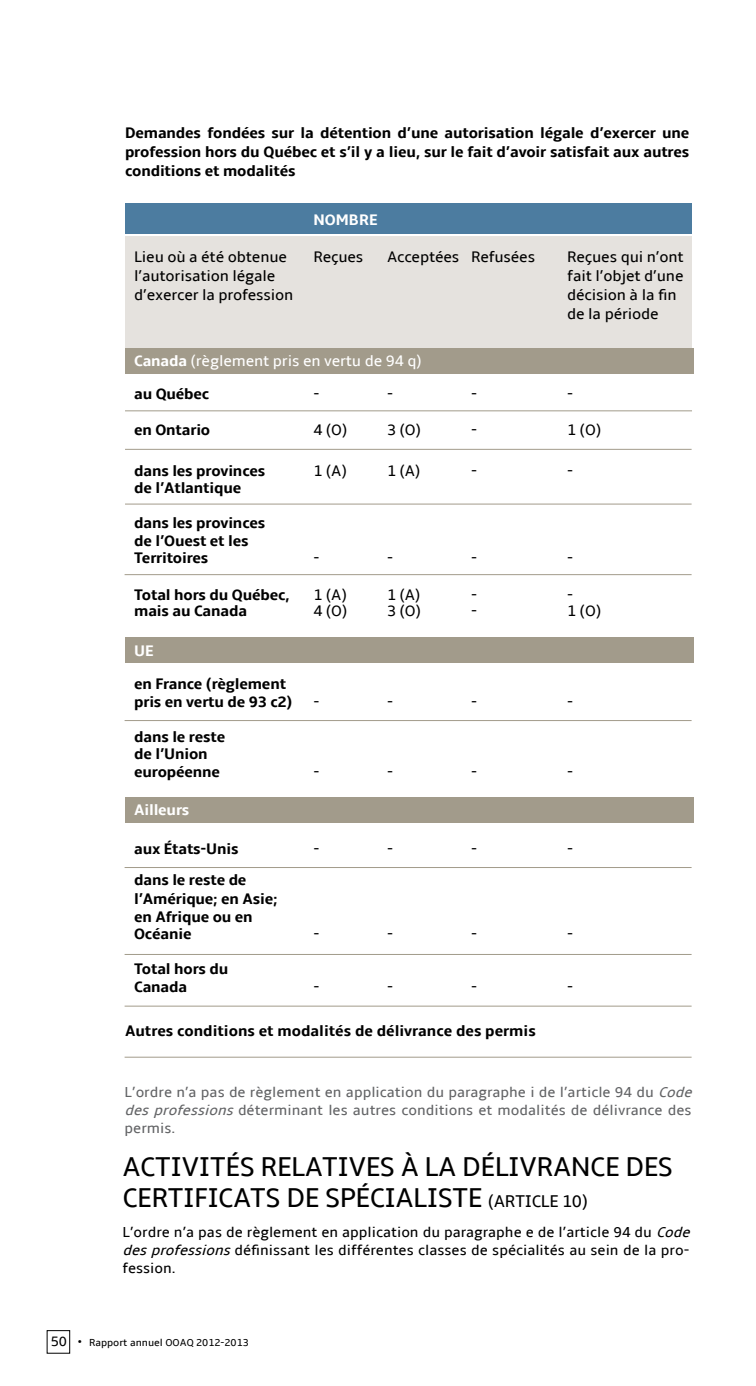
<style>
.page{position:relative;width:756px;height:1386px;background:#fff}
.page>*{position:absolute;margin:0;border:0;box-sizing:border-box;transform-origin:0 0}
.t1{font:28px "Amble";letter-spacing:-.02em;color:#000}
.t2{font:17.5px "Amble";color:#000}
.t3{font:700 15.75px/17.5px "Amble";letter-spacing:-.01em;color:#000}
.t4{font:15.75px/18.9px "Amble";letter-spacing:-.01em;color:#000}
.t5{font:15.75px/33.2px "Amble";letter-spacing:-.01em;color:#fff}
.t6{font:700 15.75px "Amble";letter-spacing:-.005em;color:#fff}
.t7{font:14.88px/17.8px "Amble";color:#000}
.t8{font:14.88px/17.8px "Amble";color:#636466}
.t9{font:10.5px "Amble";color:#000}
.s1{font-weight:700}
.s2{font-weight:700;color:#000}
.s3{font-style:italic}
.s4{font-size:28px}
.s5{font-size:14px}
</style>
<div class="page">
<div style="left:125px;top:237px;width:567px;height:112px;background:#e5e2de"></div>
<div style="left:125px;top:203px;width:567px;height:31px;background:#4c7ca0"></div>
<div style="left:125px;top:348px;width:568px;height:25px;background:#a29b8b"></div>
<div style="left:125px;top:637px;width:568px;height:25px;background:#a29b8b"></div>
<div style="left:125px;top:797px;width:568px;height:25px;background:#a29b8b"></div>
<hr style="left:125px;top:410px;width:567px;height:1px;background:#a29b8b">
<hr style="left:125px;top:449px;width:567px;height:1px;background:#a29b8b">
<hr style="left:125px;top:504px;width:567px;height:1px;background:#a29b8b">
<hr style="left:125px;top:574px;width:567px;height:1px;background:#a29b8b">
<hr style="left:125px;top:720px;width:567px;height:1px;background:#a29b8b">
<hr style="left:125px;top:867px;width:567px;height:1px;background:#a29b8b">
<hr style="left:125px;top:954px;width:567px;height:1px;background:#a29b8b">
<hr style="left:125px;top:1006px;width:567px;height:1px;background:#a29b8b">
<hr style="left:125px;top:1057px;width:567px;height:1px;background:#a29b8b">
<div style="left:47px;top:1330px;width:23px;height:23px;border:1px solid #000"></div>
<p class="t3" style="left:125px;top:123px;width:566px;line-height:18.9px;text-align:justify">Demandes fondées sur la détention d’une autorisation légale d’exercer une profession hors du Québec et s’il y a lieu, sur le fait d’avoir satisfait aux autres conditions et modalités</p>
<p class="t6" style="left:314px;top:210px;width:65px">NOMBRE</p>
<p class="t4" style="left:134px;top:247px;width:154px">Lieu où a été obtenue</p>
<p class="t4" style="left:314px;top:247px;width:51px">Reçues</p>
<p class="t4" style="left:387px;top:247px;width:150px">Acceptées Refusées</p>
<p class="t4" style="left:567px;top:247px;width:118px">Reçues qui n’ont</p>
<p class="t4" style="left:134px;top:266px;width:143px">l’autorisation légale</p>
<p class="t4" style="left:567px;top:266px;width:118px">fait l’objet d’une</p>
<p class="t4" style="left:134px;top:285px;width:161px">d’exercer la profession</p>
<p class="t4" style="left:567px;top:285px;width:111px">décision à la fin de la période</p>
<p class="t5" style="left:134px;top:344px;width:289px"><span class="s1">Canada</span> (règlement pris en vertu de 94 q) <span class="s2">au Québec</span></p>
<p class="t4" style="left:314px;top:385px;width:8px">-</p>
<p class="t4" style="left:387px;top:385px;width:8px">-</p>
<p class="t4" style="left:471px;top:385px;width:8px">-</p>
<p class="t4" style="left:567px;top:385px;width:8px">-</p>
<p class="t3" style="left:134px;top:422px;width:78px">en Ontario</p>
<p class="t4" style="left:314px;top:421px;width:35px">4 (O)</p>
<p class="t4" style="left:387px;top:421px;width:35px">3 (O)</p>
<p class="t4" style="left:471px;top:421px;width:8px">-</p>
<p class="t4" style="left:567px;top:421px;width:35px">1 (O)</p>
<p class="t3" style="left:134px;top:462px;width:133px">dans les provinces</p>
<p class="t4" style="left:314px;top:461px;width:35px">1 (A)</p>
<p class="t4" style="left:387px;top:461px;width:35px">1 (A)</p>
<p class="t4" style="left:471px;top:461px;width:8px">-</p>
<p class="t4" style="left:567px;top:461px;width:8px">-</p>
<p class="t3" style="left:134px;top:479px;width:109px">de l’Atlantique</p>
<p class="t3" style="left:134px;top:514px;width:133px">dans les provinces de l’Ouest et les<br>Territoires</p>
<p class="t4" style="left:314px;top:549px;width:8px">-</p>
<p class="t4" style="left:387px;top:549px;width:8px">-</p>
<p class="t4" style="left:471px;top:549px;width:8px">-</p>
<p class="t4" style="left:567px;top:549px;width:8px">-</p>
<p class="t3" style="left:134px;top:586px;width:157px">Total hors du Québec,</p>
<p class="t4" style="left:314px;top:585px;width:35px">1 (A)</p>
<p class="t4" style="left:387px;top:585px;width:35px">1 (A)</p>
<p class="t4" style="left:471px;top:585px;width:8px">-</p>
<p class="t4" style="left:567px;top:585px;width:8px">-</p>
<p class="t3" style="left:134px;top:602px;width:115px">mais au Canada</p>
<p class="t4" style="left:314px;top:601px;width:35px">4 (O)</p>
<p class="t4" style="left:387px;top:601px;width:35px">3 (O)</p>
<p class="t4" style="left:471px;top:601px;width:8px">-</p>
<p class="t4" style="left:567px;top:601px;width:35px">1 (O)</p>
<p class="t6" style="left:134px;top:642px;width:21px">UE</p>
<p class="t3" style="left:134px;top:675px;width:160px">en France (règlement pris en vertu de 93 c2)</p>
<p class="t4" style="left:314px;top:692px;width:8px">-</p>
<p class="t4" style="left:387px;top:692px;width:8px">-</p>
<p class="t4" style="left:471px;top:692px;width:8px">-</p>
<p class="t4" style="left:567px;top:692px;width:8px">-</p>
<p class="t3" style="left:134px;top:728px;width:93px">dans le reste de l’Union européenne</p>
<p class="t4" style="left:314px;top:762px;width:8px">-</p>
<p class="t4" style="left:387px;top:762px;width:8px">-</p>
<p class="t4" style="left:471px;top:762px;width:8px">-</p>
<p class="t4" style="left:567px;top:762px;width:8px">-</p>
<p class="t6" style="left:134px;top:801px;width:57px">Ailleurs</p>
<p class="t3" style="left:134px;top:840px;width:106px">aux États-Unis</p>
<p class="t4" style="left:314px;top:839px;width:8px">-</p>
<p class="t4" style="left:387px;top:839px;width:8px">-</p>
<p class="t4" style="left:471px;top:839px;width:8px">-</p>
<p class="t4" style="left:567px;top:839px;width:8px">-</p>
<p class="t3" style="left:134px;top:871px;width:145px;line-height:19.2px">dans le reste de l’Amérique; en Asie;</p>
<p class="t3" style="left:134px;top:908px;width:120px">en Afrique ou en<br>Océanie</p>
<p class="t4" style="left:314px;top:925px;width:8px">-</p>
<p class="t4" style="left:387px;top:925px;width:8px">-</p>
<p class="t4" style="left:471px;top:925px;width:8px">-</p>
<p class="t4" style="left:567px;top:925px;width:8px">-</p>
<p class="t3" style="left:134px;top:961px;width:96px">Total hors du<br>Canada</p>
<p class="t4" style="left:314px;top:977px;width:8px">-</p>
<p class="t4" style="left:387px;top:977px;width:8px">-</p>
<p class="t4" style="left:471px;top:977px;width:8px">-</p>
<p class="t4" style="left:567px;top:977px;width:8px">-</p>
<p class="t3" style="left:125px;top:1022px;width:412px">Autres conditions et modalités de délivrance des permis</p>
<p class="t8" style="left:125px;top:1083px;width:573px">L’ordre n’a pas de règlement en application du paragraphe i de l’article 94 du <span class="s3">Code desprofessions</span>déterminant les autres conditions et modalités de délivrance des permis.</p>
<h1 class="t1" style="left:122px;top:1151px;width:33px">Activit</h1>
<h1 class="t1" style="left:226px;top:1151px;width:81px">és relativ</h1>
<h1 class="t1" style="left:366px;top:1151px;width:146px">esàla délivranc</h1>
<h1 class="t1" style="left:605px;top:1151px;width:67px">e des</h1>
<h1 class="t1" style="left:122px;top:1182px;width:44px">certificats</h1>
<h1 class="t1" style="left:286px;top:1182px;width:99px">de spécialist</h1>
<p class="t2" style="left:468px;top:1192px;width:37px"><span class="s4">e</span> (articl</p>
<p class="t2" style="left:549px;top:1192px;width:40px">e 10)</p>
<p class="t7" style="left:122px;top:1224px;width:573px">L’ordre n’a pas de règlement en application du paragraphe e de l’article 94 du <span class="s3">Code desprofessions</span>définissant les différentes classes de spécialités au sein de la pro&shy;fession.</p>
<p class="t9" style="left:51px;top:1337px;width:199px"><span class="s5">50 •</span> Rapport annuel OOAQ 2012-2013</p>
</div>
